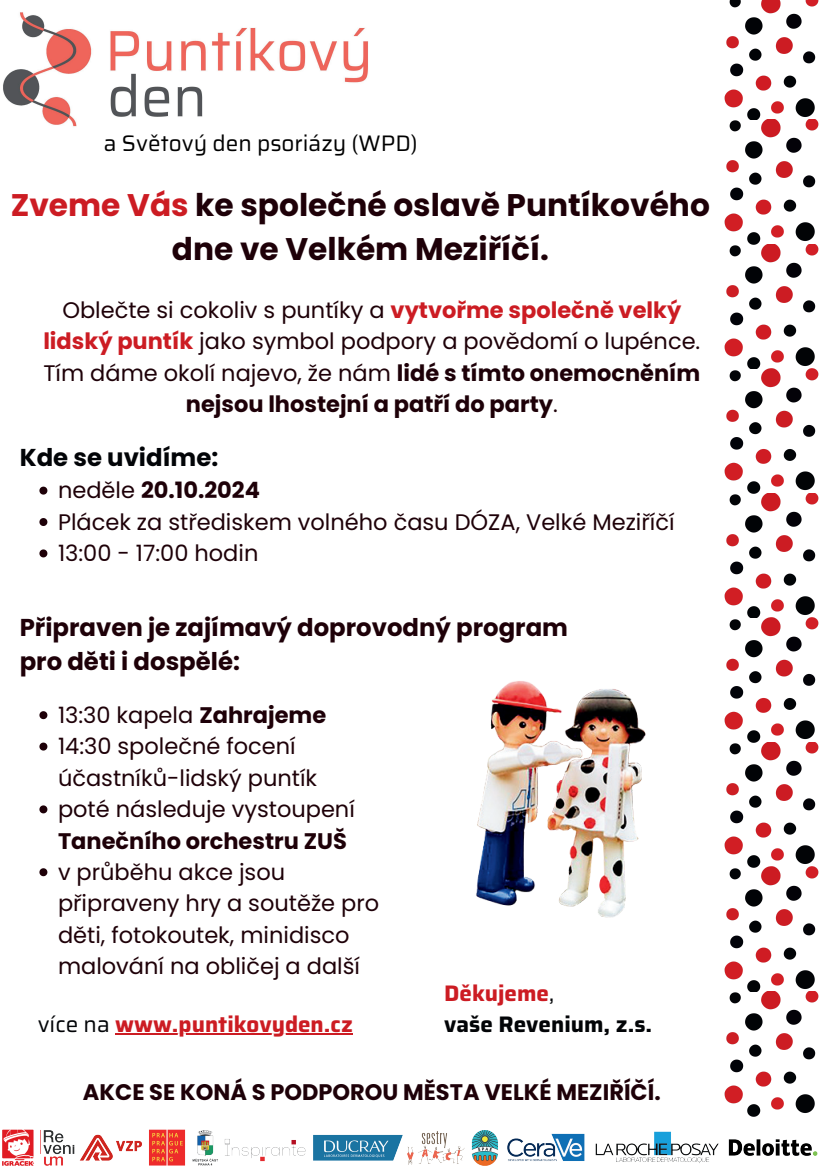
<style>
.page{position:relative;width:820px;height:1167px;background:#fff}
.page>*{position:absolute;margin:0;border:0;box-sizing:border-box;transform-origin:0 0}
.t1{font:700 31.25px/43.6px "Poppins";color:#1e0008;text-align:center}
.t2{font:700 24.38px/33.8px "Poppins";color:#1e0008}
.t3{font:700 24.38px "Poppins";color:#020407}
.t4{font:22.5px/31.4px "Poppins";color:#1e0008}
.t5{font:700 22.5px "Poppins";color:#1e0008}
.t6{font:700 22.5px "Saira";color:#cc1c23}
.t7{font:22.5px "Saira";color:#000}
.t8{font:700 22.5px "Saira";color:#020407}
.s1{color:#cc1c23}
.s2{font-weight:700;color:#cc1c23}
.s3{font-weight:700}
.s4{font-weight:400;color:#020407}
</style>
<div class="page">
<img style="left:724px;top:0;width:95px;height:1116px">
<img style="left:3px;top:12px;width:365px;height:115px">
<img style="left:2px;top:1129px;width:816px;height:37px">
<hr style="left:115px;top:1033px;width:238px;height:2px;background:#cc1c23">
<svg style="left:39px;top:487px;width:8px;height:7px"></svg>
<svg style="left:39px;top:518px;width:8px;height:8px"></svg>
<svg style="left:39px;top:549px;width:8px;height:8px"></svg>
<svg style="left:39px;top:711px;width:8px;height:8px"></svg>
<svg style="left:39px;top:742px;width:8px;height:8px"></svg>
<svg style="left:39px;top:805px;width:8px;height:8px"></svg>
<svg style="left:39px;top:868px;width:8px;height:8px"></svg>
<img style="left:476px;top:681px;width:170px;height:237px">
<p class="t7" style="left:104px;top:126px;width:315px">a Světový den psoriázy (WPD)</p>
<h1 class="t1" style="left:11px;top:184px;width:701px"><span class="s1">Zveme Vás</span> ke společné oslavě Puntíkového dne ve Velkém Meziříčí.</h1>
<p class="t4" style="left:43px;top:294px;width:658px;text-align:center">Oblečte si cokoliv s puntíky a <span class="s2">vytvořme společně velký lidský puntík</span> jako symbol podpory a povědomí o lupénce.<br>Tím dáme okolí najevo, že nám <span class="s3">lidé s tímto onemocněním nejsou lhostejní a patří do party</span>.</p>
<p class="t3" style="left:20px;top:443px;width:200px">Kde se uvidíme:</p>
<p class="t4" style="left:58px;top:475px;width:618px">neděle <span class="s3">20.10.2024<br></span>Plácek za střediskem volného času DÓZA, Velké Meziříčí<br>13:00 - 17:00 hodin</p>
<p class="t2" style="left:20px;top:611px;width:550px">Připraven je zajímavý doprovodný program pro děti i dospělé:</p>
<p class="t4" style="left:58px;top:699px;width:298px">13:30 kapela <span class="s3">Zahrajeme<br></span>14:30 společné focení účastníků-lidský puntík poté následuje vystoupení</p>
<p class="t5" style="left:58px;top:827px;width:290px">Tanečního orchestru ZUŠ</p>
<p class="t4" style="left:58px;top:856px;width:323px">v průběhu akce jsou připraveny hry a soutěže pro děti, fotokoutek, minidisco malování na obličej a další</p>
<p class="t6" style="left:444px;top:975px;width:111px">Děkujeme<span class="s4">,</span></p>
<p class="t6" style="left:38px;top:1006px;width:317px"><span class="s4">více na</span> www.puntikovyden.cz</p>
<p class="t8" style="left:444px;top:1007px;width:210px">vaše Revenium, z.s.</p>
<p class="t5" style="left:83px;top:1079px;width:579px">AKCE SE KONÁ S PODPOROU MĚSTA VELKÉ MEZIŘÍČÍ.</p>
</div>
